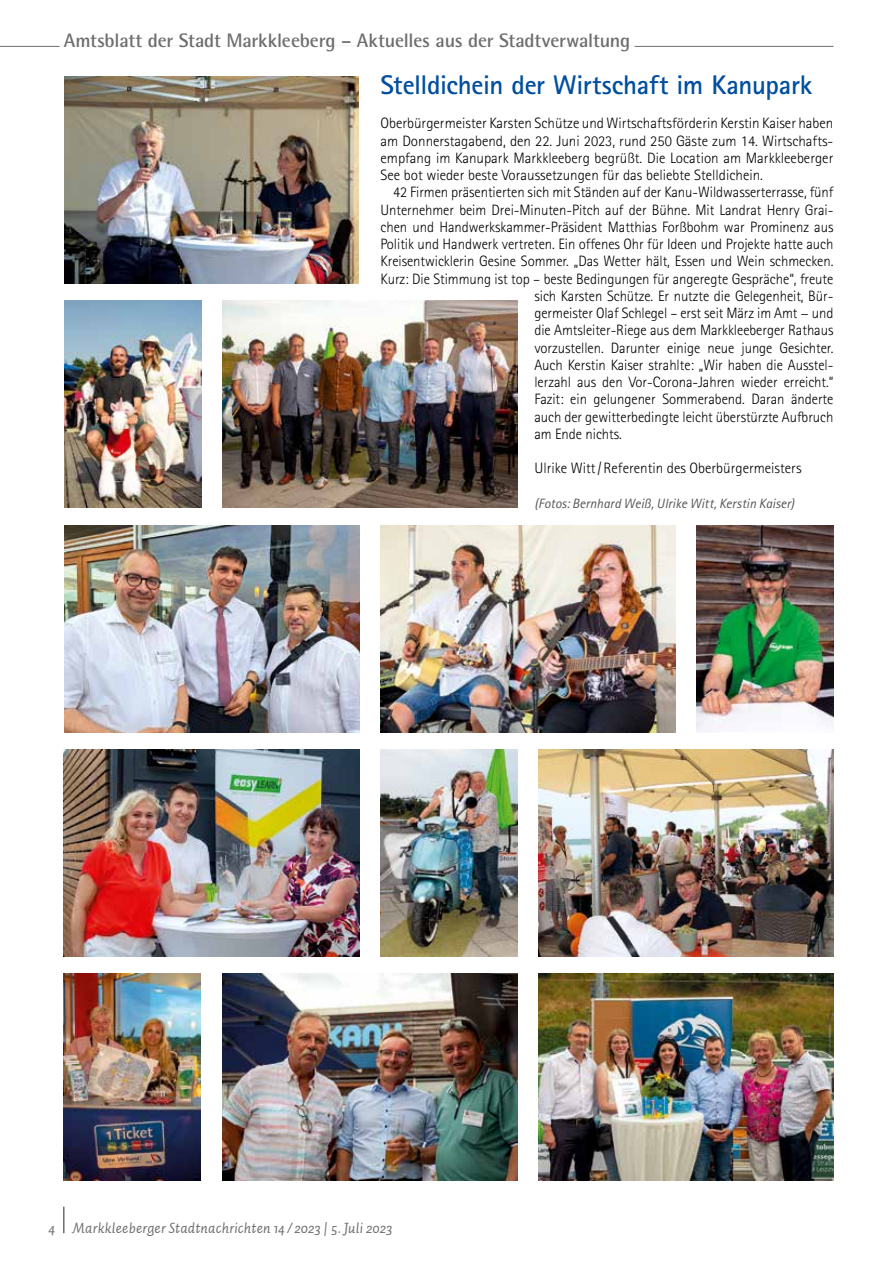
<style>
.page{position:relative;width:893px;height:1263px;background:#fff}
.page>*{position:absolute;margin:0;border:0;box-sizing:border-box;transform-origin:0 0}
.t1{font:700 27px "Rotis Sans Serif Std";letter-spacing:-.015em;color:#004e9e}
.t2{font:700 19.5px "Rotis Semi Sans Std";letter-spacing:-.01em;color:#6e6e6e}
.t3{font:300 15px/17.2px "Rotis Sans Serif Std";letter-spacing:-.005em;color:#000;text-align:justify}
.t4{font:italic 15px "Auto 2";letter-spacing:.01em;color:#6e6e6e}
.t5{font:italic 13.5px "Rotis Sans Serif Std";color:#565655}
</style>
<div class="page">
<hr style="left:63px;top:1206px;width:2px;height:27px;background:#6e6e6e">
<hr style="left:0;top:46px;width:833px;height:1px;background:#6e6e6e">
<hr style="left:60px;top:46px;width:575px;height:1px;background:#fff">
<img style="left:538px;top:749px;width:296px;height:207px">
<img style="left:64px;top:77px;width:295px;height:207px">
<img style="left:65px;top:525px;width:294px;height:207px">
<img style="left:222px;top:974px;width:295px;height:207px">
<img style="left:538px;top:973px;width:296px;height:207px">
<img style="left:381px;top:525px;width:295px;height:207px">
<img style="left:222px;top:301px;width:295px;height:207px">
<img style="left:697px;top:525px;width:137px;height:207px">
<img style="left:380px;top:749px;width:137px;height:207px">
<img style="left:65px;top:301px;width:136px;height:207px">
<img style="left:64px;top:973px;width:137px;height:207px">
<img style="left:64px;top:749px;width:295px;height:207px">
<h2 class="t2" style="left:64px;top:28px;width:568px">Amtsblatt der Stadt Markkleeberg – Aktuelles aus der Stadtverwaltung</h2>
<h1 class="t1" style="left:381px;top:68px;width:433px">Stelldichein der Wirtschaft im Kanupark</h1>
<p class="t3" style="left:381px;top:115px;width:454px">Oberbürgermeister Karsten Schütze und Wirtschaftsförderin Kerstin Kaiser haben am Donnerstagabend, den 22. Juni 2023, rund 250 Gäste zum 14. Wirtschafts&shy;empfang im Kanupark Markkleeberg begrüßt. Die Location am Markkleeberger See bot wieder beste Voraussetzungen für das beliebte Stelldichein.</p>
<p class="t3" style="left:393px;top:184px;width:442px">42 Firmen präsentierten sich mit Ständen auf der Kanu-Wildwasserterrasse, fünf</p>
<p class="t3" style="left:380px;top:201px;width:454px">Unternehmer beim Drei-Minuten-Pitch auf der Bühne. Mit Landrat Henry Grai-</p>
<p class="t3" style="left:380px;top:218px;width:454px">chen und Handwerkskammer-Präsident Matthias Forßbohm war Prominenz aus</p>
<p class="t3" style="left:380px;top:235px;width:454px">Politik und Handwerk vertreten. Ein offenes Ohr für Ideen und Projekte hatte auch</p>
<p class="t3" style="left:380px;top:253px;width:454px">Kreisentwicklerin Gesine Sommer. „Das Wetter hält, Essen und Wein schmecken.</p>
<p class="t3" style="left:380px;top:270px;width:454px">Kurz: Die Stimmung ist top – beste Bedingungen für angeregte Gespräche“, freute</p>
<p class="t3" style="left:534px;top:287px;width:300px">sich Karsten Schütze. Er nutzte die Gelegenheit, Bür-</p>
<p class="t3" style="left:534px;top:304px;width:301px">germeister Olaf Schlegel – erst seit März im Amt − und</p>
<p class="t3" style="left:534px;top:322px;width:300px">die Amtsleiter-Riege aus dem Markkleeberger Rathaus</p>
<p class="t3" style="left:534px;top:339px;width:300px">vorzustellen. Darunter einige neue junge Gesichter.</p>
<p class="t3" style="left:534px;top:356px;width:300px">Auch Kerstin Kaiser strahlte: „Wir haben die Ausstel-</p>
<p class="t3" style="left:534px;top:373px;width:300px">lerzahl aus den Vor-Corona-Jahren wieder erreicht.“</p>
<p class="t3" style="left:534px;top:391px;width:300px">Fazit: ein gelungener Sommerabend. Daran änderte</p>
<p class="t3" style="left:534px;top:408px;width:300px">auch der gewitterbedingte leicht überstürzte Aufbruch</p>
<p class="t3" style="left:534px;top:425px;width:89px">am Ende nichts.</p>
<p class="t3" style="left:534px;top:460px;width:269px">Ulrike Witt/Referentin des Oberbürgermeisters</p>
<p class="t5" style="left:534px;top:495px;width:261px">(Fotos: Bernhard Weiß, Ulrike Witt, Kerstin Kaiser)</p>
<p class="t4" style="left:48px;top:1218px;width:345px">4 Markkleeberger Stadtnachrichten 14 / 2023 | 5. Juli 2023</p>
</div>
